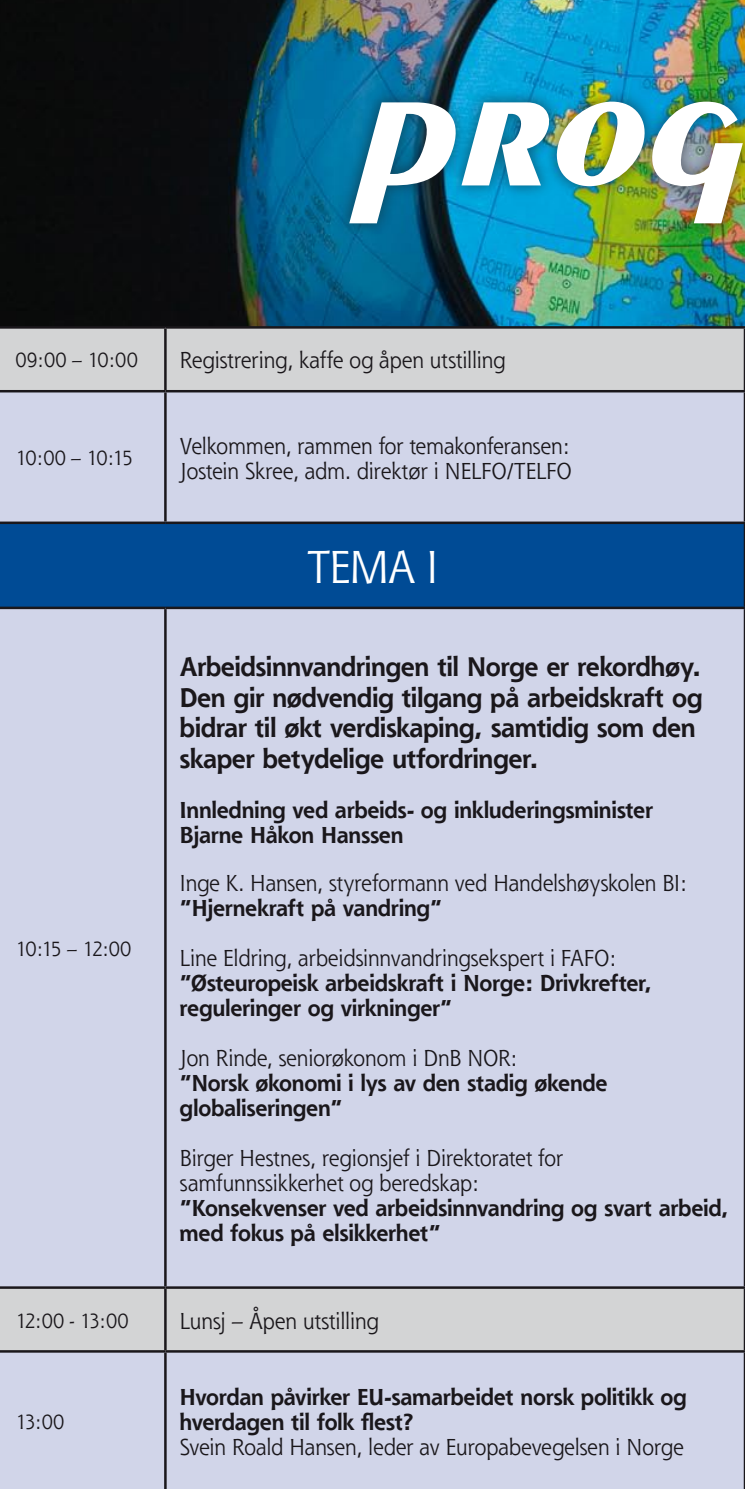
<style>
.page{position:relative;width:745px;height:1489px;background:#fff}
.page>*{position:absolute;margin:0;border:0;box-sizing:border-box;transform-origin:0 0}
.t1{font:45px "Shannon";color:#fff}
.t2{font:700 26.25px/30.8px "Shannon";letter-spacing:-.02em;color:#1a171b}
.t3{font:22.5px/25px "Shannon";letter-spacing:-.025em;color:#1a171b}
.t4{font:700 22.5px/25px "Shannon";letter-spacing:-.02em;color:#1a171b}
.t5{font:20px "Shannon";letter-spacing:-.06em;color:#1a171b}
</style>
<div class="page">
<img style="left:0;top:0;width:744px;height:326px">
<div style="left:0;top:328px;width:743px;height:62px;background:#d3d4d5"></div>
<div style="left:0;top:392px;width:743px;height:1096px;background:#d1d5e9"></div>
<div style="left:0;top:523px;width:744px;height:85px;background:#004b95"></div>
<hr style="left:0;top:326px;width:165px;height:2px;background:#1a171b">
<hr style="left:165px;top:326px;width:579px;height:2px;background:#1a171b">
<hr style="left:164px;top:328px;width:2px;height:62px;background:#1a171b">
<hr style="left:743px;top:328px;width:1px;height:62px;background:#1a171b">
<hr style="left:0;top:390px;width:165px;height:2px;background:#1a171b">
<hr style="left:165px;top:390px;width:579px;height:2px;background:#1a171b">
<hr style="left:164px;top:392px;width:2px;height:129px;background:#1a171b">
<hr style="left:743px;top:392px;width:1px;height:129px;background:#1a171b">
<hr style="left:0;top:521px;width:165px;height:3px;background:#1a171b">
<hr style="left:165px;top:521px;width:579px;height:3px;background:#1a171b">
<hr style="left:743px;top:524px;width:1px;height:82px;background:#1a171b">
<hr style="left:0;top:606px;width:165px;height:3px;background:#1a171b">
<hr style="left:165px;top:606px;width:579px;height:3px;background:#1a171b">
<hr style="left:164px;top:609px;width:2px;height:677px;background:#1a171b">
<hr style="left:743px;top:609px;width:1px;height:677px;background:#1a171b">
<hr style="left:0;top:1286px;width:165px;height:2px;background:#1a171b">
<hr style="left:165px;top:1286px;width:579px;height:2px;background:#1a171b">
<hr style="left:164px;top:1288px;width:2px;height:61px;background:#1a171b">
<hr style="left:743px;top:1288px;width:1px;height:61px;background:#1a171b">
<hr style="left:0;top:1349px;width:165px;height:3px;background:#1a171b">
<hr style="left:165px;top:1349px;width:579px;height:3px;background:#1a171b">
<hr style="left:164px;top:1352px;width:2px;height:136px;background:#1a171b">
<hr style="left:743px;top:1352px;width:1px;height:136px;background:#1a171b">
<div style="left:333px;top:85px;width:411px;height:155px;background:#1a171b;opacity:.5"></div>
<img style="left:349px;top:102px;width:395px;height:121px">
<hr style="left:744px;top:328px;width:1px;height:83px;background:#1a171b">
<hr style="left:744px;top:414px;width:1px;height:380px;background:#1a171b">
<hr style="left:744px;top:796px;width:1px;height:62px;background:#1a171b">
<hr style="left:744px;top:860px;width:1px;height:327px;background:#1a171b">
<hr style="left:744px;top:1189px;width:1px;height:83px;background:#1a171b">
<hr style="left:744px;top:1274px;width:1px;height:214px;background:#1a171b">
<p class="t5" style="left:15px;top:347px;width:124px">09:00 – 10:00</p>
<p class="t3" style="left:179px;top:347px;width:327px">Registrering, kaffe og åpen utstilling</p>
<p class="t5" style="left:15px;top:445px;width:119px">10:00 – 10:15</p>
<p class="t5" style="left:15px;top:935px;width:117px">10:15 – 12:00</p>
<p class="t3" style="left:179px;top:432px;width:393px">Velkommen, rammen for temakonferansen:<br>Jostein Skree, adm. direktør i NELFO/TELFO</p>
<h1 class="t1" style="left:307px;top:538px;width:133px">Tema I</h1>
<p class="t2" style="left:179px;top:650px;width:524px">Arbeidsinnvandringen til Norge er rekordhøy.<br>Den gir nødvendig tilgang på arbeidskraft og bidrar til økt verdiskaping, samtidig som den skaper betydelige utfordringer.</p>
<p class="t4" style="left:179px;top:797px;width:474px">Innledning ved arbeids- og inkluderingsminister<br>Bjarne Håkon Hanssen</p>
<p class="t3" style="left:179px;top:869px;width:508px">Inge K. Hansen, styreformann ved Handelshøyskolen BI:</p>
<p class="t4" style="left:179px;top:894px;width:264px">”Hjernekraft på vandring”</p>
<p class="t3" style="left:179px;top:944px;width:438px">Line Eldring, arbeidsinnvandringsekspert i FAFO:</p>
<p class="t4" style="left:179px;top:969px;width:474px">”Østeuropeisk arbeidskraft i Norge: Drivkrefter, reguleringer og virkninger”</p>
<p class="t3" style="left:179px;top:1044px;width:339px">Jon Rinde, seniorøkonom i DnB NOR:</p>
<p class="t4" style="left:179px;top:1069px;width:429px">”Norsk økonomi i lys av den stadig økende globaliseringen”</p>
<p class="t3" style="left:179px;top:1144px;width:385px">Birger Hestnes, regionsjef i Direktoratet for samfunnssikkerhet og beredskap:</p>
<p class="t4" style="left:179px;top:1194px;width:550px">”Konsekvenser ved arbeidsinnvandring og svart arbeid, med fokus på elsikkerhet”</p>
<p class="t5" style="left:15px;top:1307px;width:115px">12:00 - 13:00</p>
<p class="t3" style="left:179px;top:1307px;width:201px">Lunsj – Åpen utstilling</p>
<p class="t5" style="left:15px;top:1408px;width:50px">13:00</p>
<p class="t4" style="left:179px;top:1383px;width:508px">Hvordan påvirker EU-samarbeidet norsk politikk og hverdagen til folk flest?</p>
<p class="t3" style="left:179px;top:1433px;width:505px">Svein Roald Hansen, leder av Europabevegelsen i Norge</p>
</div>
